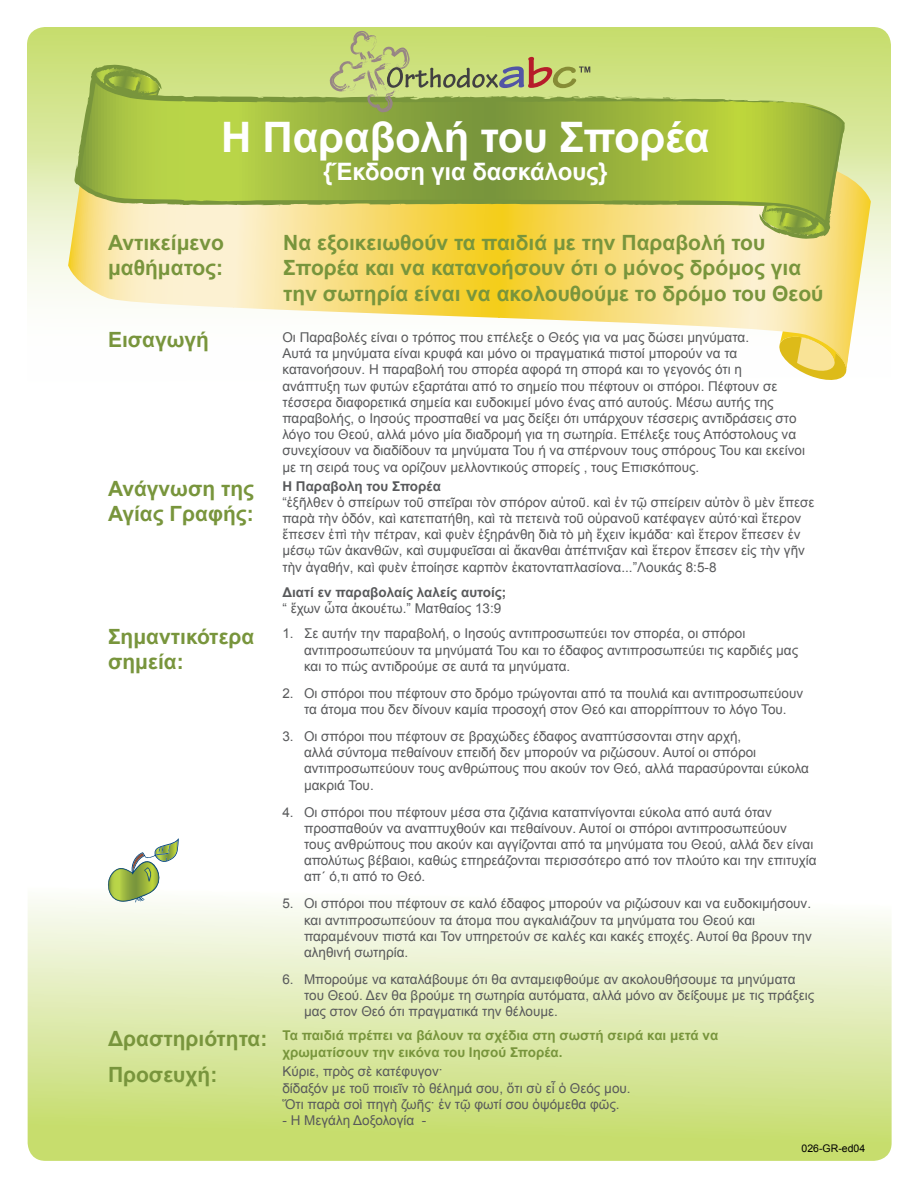
<style>
.page{position:relative;width:918px;height:1188px;background:#fff}
.page>*{position:absolute;margin:0;border:0;box-sizing:border-box;transform-origin:0 0}
.t1{font:700 42px "Arial";letter-spacing:-.005em;color:#fff}
.t2{font:700 24px "Arial";letter-spacing:-.005em;color:#fff}
.t3{font:700 21px/25.2px "Arial";color:#78953c}
.t4{font:13.5px/16.2px "Arial";color:#58595b}
.t5{font:700 13.5px/16.2px "Arial";color:#78953c}
.t6{font:700 13.5px "Arial";color:#58595b}
.t7{font:10.5px "Arial";color:#000}
</style>
<div class="page">
<div style="left:27px;top:27px;width:864px;height:372px;background:linear-gradient(to bottom,#c8de70,#fff);border-radius:18px"></div>
<div style="left:28px;top:848px;width:864px;height:313px;background:linear-gradient(to bottom,#fff,#c2da65);border-radius:18px"></div>
<svg style="left:778px;top:369px;width:77px;height:14px"></svg>
<svg style="left:68px;top:98px;width:803px;height:271px"></svg>
<svg style="left:759px;top:229px;width:77px;height:10px"></svg>
<svg style="left:74px;top:75px;width:776px;height:154px"></svg>
<svg style="left:789px;top:102px;width:19px;height:3px"></svg>
<svg style="left:610px;top:96px;width:8px;height:2px"></svg>
<svg style="left:78px;top:47px;width:83px;height:151px"></svg>
<svg style="left:330px;top:31px;width:260px;height:82px"></svg>
<svg style="left:107px;top:838px;width:72px;height:65px"></svg>
<h1 class="t1" style="left:221px;top:109px;width:491px">Η Παραβολή του Σπορέα</h1>
<h2 class="t2" style="left:323px;top:156px;width:286px">{Έκδοση για δασκάλους}</h2>
<h3 class="t3" style="left:108px;top:231px;width:118px">Αντικείμενο μαθήματος:</h3>
<h3 class="t3" style="left:283px;top:231px;width:542px">Να εξοικειωθούν τα παιδιά με την Παραβολή του<br>Σπορέα και να κατανοήσουν ότι ο μόνος δρόμος για την σωτηρία είναι να ακολουθούμε το δρόμο του Θεού</h3>
<h3 class="t3" style="left:108px;top:328px;width:103px">Εισαγωγή</h3>
<h3 class="t3" style="left:108px;top:477px;width:148px">Ανάγνωση της<br>Αγίας Γραφής:</h3>
<h3 class="t3" style="left:108px;top:625px;width:148px">Σημαντικότερα σημεία:</h3>
<h3 class="t3" style="left:108px;top:1027px;width:161px">Δραστηριότητα:</h3>
<h3 class="t3" style="left:108px;top:1063px;width:111px">Προσευχή:</h3>
<p class="t4" style="left:282px;top:329px;width:524px">Οι Παραβολές είναι ο τρόπος που επέλεξε ο Θεός για να μας δώσει μηνύματα.<br>Αυτά τα μηνύματα είναι κρυφά και μόνο οι πραγματικά πιστοί μπορούν να τα κατανοήσουν. Η παραβολή του σπορέα αφορά τη σπορά και το γεγονός ότι η<br>ανάπτυξη των φυτών εξαρτάται από το σημείο που πέφτουν οι σπόροι. Πέφτουν σε τέσσερα διαφορετικά σημεία και ευδοκιμεί μόνο ένας από αυτούς. Μέσω αυτής της παραβολής, ο Ιησούς προσπαθεί να μας δείξει ότι υπάρχουν τέσσερις αντιδράσεις στο λόγο του Θεού, αλλά μόνο μία διαδρομή για τη σωτηρία. Επέλεξε τους Απόστολους να συνεχίσουν να διαδίδουν τα μηνύματα Του ή να σπέρνουν τους σπόρους Του και εκείνοι με τη σειρά τους να ορίζουν μελλοντικούς σπορείς , τους Επισκόπους.</p>
<p class="t6" style="left:282px;top:477px;width:160px">Η Παραβολη του Σπορέα</p>
<p class="t4" style="left:282px;top:494px;width:534px">“ἐξῆλθεν ὁ σπείρων τοῦ σπεῖραι τὸν σπόρον αὐτοῦ. καὶ ἐν τῷ σπείρειν αὐτὸν ὃ μὲν ἔπεσε παρὰ τὴν ὁδόν, καὶ κατεπατήθη, καὶ τὰ πετεινὰ τοῦ οὐρανοῦ κατέφαγεν αὐτό·καὶ ἕτερον ἔπεσεν ἐπὶ τὴν πέτραν, καὶ φυὲν ἐξηράνθη διὰ τὸ μὴ ἔχειν ἰκμάδα· καὶ ἕτερον ἔπεσεν ἐν μέσῳ τῶν ἀκανθῶν, καὶ συμφυεῖσαι αἱ ἄκανθαι ἀπέπνιξαν καὶ ἕτερον ἔπεσεν εἰς τὴν γῆν τὴν ἀγαθήν, καὶ φυὲν ἐποίησε καρπὸν ἑκατονταπλασίονα...”Λουκάς 8:5-8</p>
<p class="t6" style="left:282px;top:583px;width:225px">Διατί εν παραβολαίς λαλείς αυτοίς;</p>
<p class="t4" style="left:282px;top:600px;width:220px">“ ἔχων ὦτα ἀκουέτω.” Ματθαίος 13:9</p>
<p class="t4" style="left:304px;top:626px;width:496px;text-indent:-22px">1. Σε αυτήν την παραβολή, ο Ιησούς αντιπροσωπεύει τον σπορέα, οι σπόροι αντιπροσωπεύουν τα μηνύματά Του και το έδαφος αντιπροσωπεύει τις καρδιές μας και το πώς αντιδρούμε σε αυτά τα μηνύματα.</p>
<p class="t4" style="left:282px;top:685px;width:522px;text-align:center">2. Οι σπόροι που πέφτουν στο δρόμο τρώγονται από τα πουλιά και αντιπροσωπεύουν τα άτομα που δεν δίνουν καμία προσοχή στον Θεό και απορρίπτουν το λόγο Του.</p>
<p class="t4" style="left:304px;top:728px;width:507px;text-indent:-22px">3. Οι σπόροι που πέφτουν σε βραχώδες έδαφος αναπτύσσονται στην αρχή,<br>αλλά σύντομα πεθαίνουν επειδή δεν μπορούν να ριζώσουν. Αυτοί οι σπόροι αντιπροσωπεύουν τους ανθρώπους που ακούν τον Θεό, αλλά παρασύρονται εύκολα μακριά Του.</p>
<p class="t4" style="left:304px;top:804px;width:514px;text-indent:-22px">4. Οι σπόροι που πέφτουν μέσα στα ζιζάνια καταπνίγονται εύκολα από αυτά όταν προσπαθούν να αναπτυχθούν και πεθαίνουν. Αυτοί οι σπόροι αντιπροσωπεύουν τους ανθρώπους που ακούν και αγγίζονται από τα μηνύματα του Θεού, αλλά δεν είναι απολύτως βέβαιοι, καθώς επηρεάζονται περισσότερο από τον πλούτο και την επιτυχία απ΄ ό,τι από το Θεό.</p>
<p class="t4" style="left:304px;top:896px;width:509px;text-indent:-22px">5. Οι σπόροι που πέφτουν σε καλό έδαφος μπορούν να ριζώσουν και να ευδοκιμήσουν. και αντιπροσωπεύουν τα άτομα που αγκαλιάζουν τα μηνύματα του Θεού και παραμένουν πιστά και Τον υπηρετούν σε καλές και κακές εποχές. Αυτοί θα βρουν την αληθινή σωτηρία.</p>
<p class="t4" style="left:304px;top:971px;width:512px;text-indent:-22px">6. Μπορούμε να καταλάβουμε ότι θα ανταμειφθούμε αν ακολουθήσουμε τα μηνύματα του Θεού. Δεν θα βρούμε τη σωτηρία αυτόματα, αλλά μόνο αν δείξουμε με τις πράξεις μας στον Θεό ότι πραγματικά την θέλουμε.</p>
<p class="t5" style="left:282px;top:1028px;width:437px">Τα παιδιά πρέπει να βάλουν τα σχέδια στη σωστή σειρά και μετά να χρωματίσουν την εικόνα του Ιησού Σπορέα.</p>
<p class="t4" style="left:282px;top:1064px;width:350px">Κύριε, πρὸς σὲ κατέφυγον·<br>δίδαξόν με τοῦ ποιεῖν τὸ θέλημά σου, ὅτι σὺ εἶ ὁ Θεός μου.<br>Ὅτι παρὰ σοὶ πηγὴ ζωῆς· ἐν τῷ φωτί σου ὀψόμεθα φῶς.</p>
<p class="t4" style="left:282px;top:1112px;width:145px">- Η Μεγάλη Δοξολογία -</p>
<p class="t7" style="left:802px;top:1142px;width:65px">026-GR-ed04</p>
</div>
